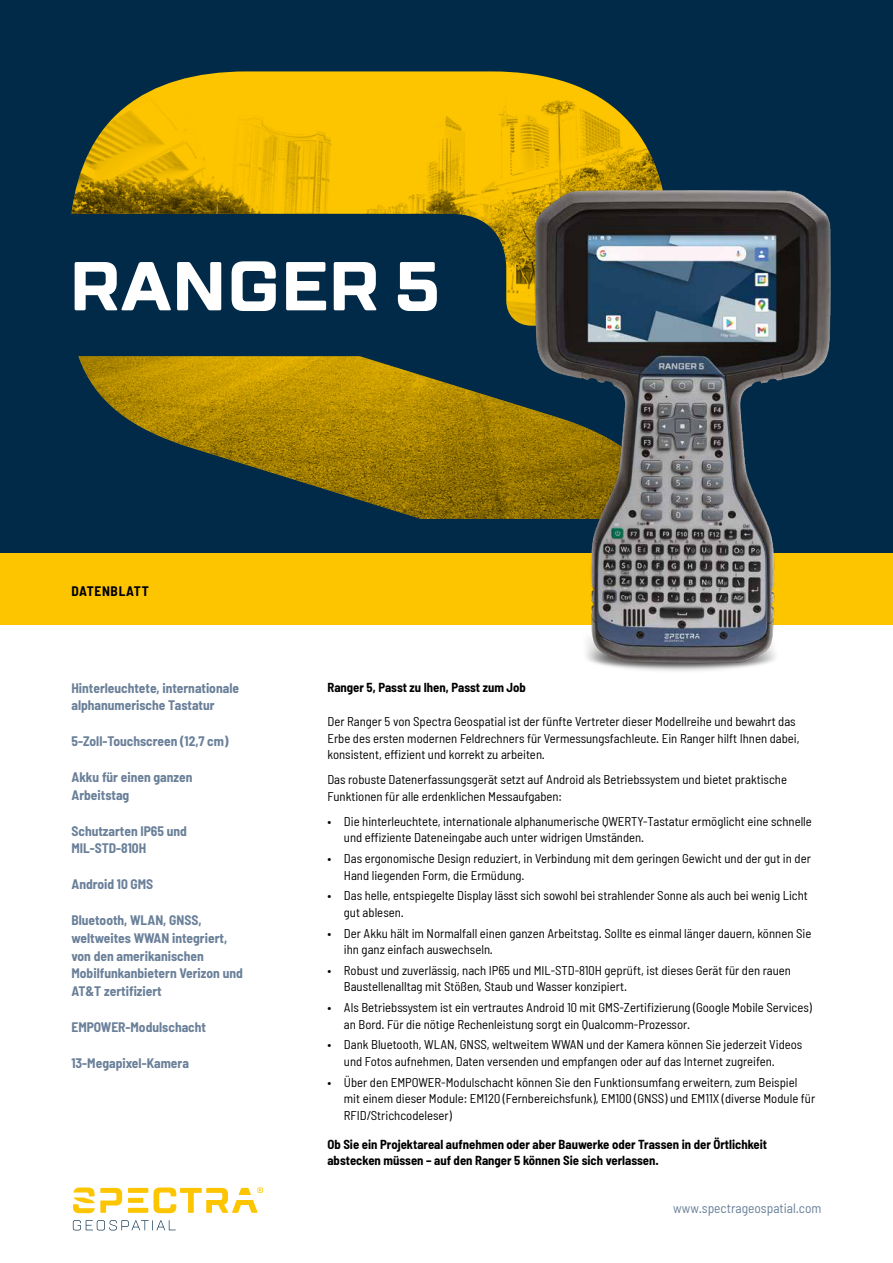
<style>
.page{position:relative;width:893px;height:1263px;background:#fff}
.page>*{position:absolute;margin:0;border:0;box-sizing:border-box;transform-origin:0 0}
.t1{font:700 69px "TT Lakes";color:#fff}
.t2{font:700 semi-condensed 13.5px/17.9px "Barlow";color:#6a8099}
.t3{font:semi-condensed 13.5px "Barlow";color:#6a8099}
.t4{font:700 semi-condensed 13.5px "Barlow";letter-spacing:.05em;color:#000}
.t5{font:semi-condensed 12.75px/16.5px "Barlow";color:#000}
.t6{font:700 semi-condensed 12.75px/16.5px "Barlow";color:#000}
</style>
<div class="page">
<div style="left:0;top:0;width:893px;height:554px;background:#002a48"></div>
<div style="left:0;top:554px;width:893px;height:71px;background:#fdc500"></div>
<img style="left:71px;top:71px;width:585px;height:448px">
<img style="left:505px;top:167px;width:349px;height:504px">
<svg style="left:73px;top:1187px;width:190px;height:26px"></svg>
<svg style="left:73px;top:1220px;width:103px;height:10px"></svg>
<h1 class="t1" style="left:69px;top:242px;width:373px">RANGER 5</h1>
<p class="t4" style="left:71px;top:583px;width:79px">DATENBLATT</p>
<p class="t2" style="left:71px;top:678px;width:169px">Hinterleuchtete, internationale alphanumerische Tastatur</p>
<p class="t2" style="left:71px;top:732px;width:159px">5-Zoll-Touchscreen (12,7 cm)</p>
<p class="t2" style="left:71px;top:768px;width:123px">Akku für einen ganzen<br>Arbeitstag</p>
<p class="t2" style="left:71px;top:821px;width:117px">Schutzarten IP65 und<br>MIL-STD-810H</p>
<p class="t2" style="left:71px;top:875px;width:83px">Android 10 GMS</p>
<p class="t2" style="left:71px;top:911px;width:173px">Bluetooth, WLAN, GNSS, weltweites WWAN integriert, von den amerikanischen<br>Mobilfunkanbietern Verizon und<br>AT&amp;T zertifiziert</p>
<p class="t2" style="left:71px;top:1018px;width:136px">EMPOWER-Modulschacht</p>
<p class="t2" style="left:71px;top:1053px;width:119px">13-Megapixel-Kamera</p>
<p class="t6" style="left:327px;top:679px;width:200px">Ranger 5, Passt zu Ihen, Passt zum Job</p>
<p class="t5" style="left:327px;top:713px;width:474px">Der Ranger 5 von Spectra Geospatial ist der fünfte Vertreter dieser Modellreihe und bewahrt das<br>Erbe des ersten modernen Feldrechners für Vermessungsfachleute. Ein Ranger hilft Ihnen dabei, konsistent, effizient und korrekt zu arbeiten.</p>
<p class="t5" style="left:327px;top:771px;width:461px">Das robuste Datenerfassungsgerät setzt auf Android als Betriebssystem und bietet praktische<br>Funktionen für alle erdenklichen Messaufgaben:</p>
<p class="t5" style="left:344px;top:812px;width:469px;text-indent:-16px">• Die hinterleuchtete, internationale alphanumerische QWERTY-Tastatur ermöglicht eine schnelle und effiziente Dateneingabe auch unter widrigen Umständen.</p>
<p class="t5" style="left:344px;top:850px;width:468px;text-indent:-16px">• Das ergonomische Design reduziert, in Verbindung mit dem geringen Gewicht und der gut in der<br>Hand liegenden Form, die Ermüdung.</p>
<p class="t5" style="left:344px;top:887px;width:465px;text-indent:-16px">• Das helle, entspiegelte Display lässt sich sowohl bei strahlender Sonne als auch bei wenig Licht gut ablesen.</p>
<p class="t5" style="left:344px;top:924px;width:469px;text-indent:-16px">• Der Akku hält im Normalfall einen ganzen Arbeitstag. Sollte es einmal länger dauern, können Sie ihn ganz einfach auswechseln.</p>
<p class="t5" style="left:344px;top:962px;width:449px;text-indent:-16px">• Robust und zuverlässig, nach IP65 und MIL-STD-810H geprüft, ist dieses Gerät für den rauen<br>Baustellenalltag mit Stößen, Staub und Wasser konzipiert.</p>
<p class="t5" style="left:344px;top:999px;width:470px;text-indent:-16px">• Als Betriebssystem ist ein vertrautes Android 10 mit GMS-Zertifizierung (Google Mobile Services) an Bord. Für die nötige Rechenleistung sorgt ein Qualcomm-Prozessor.</p>
<p class="t5" style="left:344px;top:1036px;width:460px;text-indent:-16px">• Dank Bluetooth, WLAN, GNSS, weltweitem WWAN und der Kamera können Sie jederzeit Videos und Fotos aufnehmen, Daten versenden und empfangen oder auf das Internet zugreifen.</p>
<p class="t5" style="left:344px;top:1073px;width:473px;text-indent:-16px">• Über den EMPOWER-Modulschacht können Sie den Funktionsumfang erweitern, zum Beispiel mit einem dieser Module: EM120 (Fernbereichsfunk), EM100 (GNSS) und EM11X (diverse Module für<br>RFID/Strichcodeleser)</p>
<p class="t6" style="left:327px;top:1136px;width:441px">Ob Sie ein Projektareal aufnehmen oder aber Bauwerke oder Trassen in der Örtlichkeit abstecken müssen – auf den Ranger 5 können Sie sich verlassen.</p>
<p class="t3" style="left:673px;top:1199px;width:150px">www.spectrageospatial.com</p>
</div>
